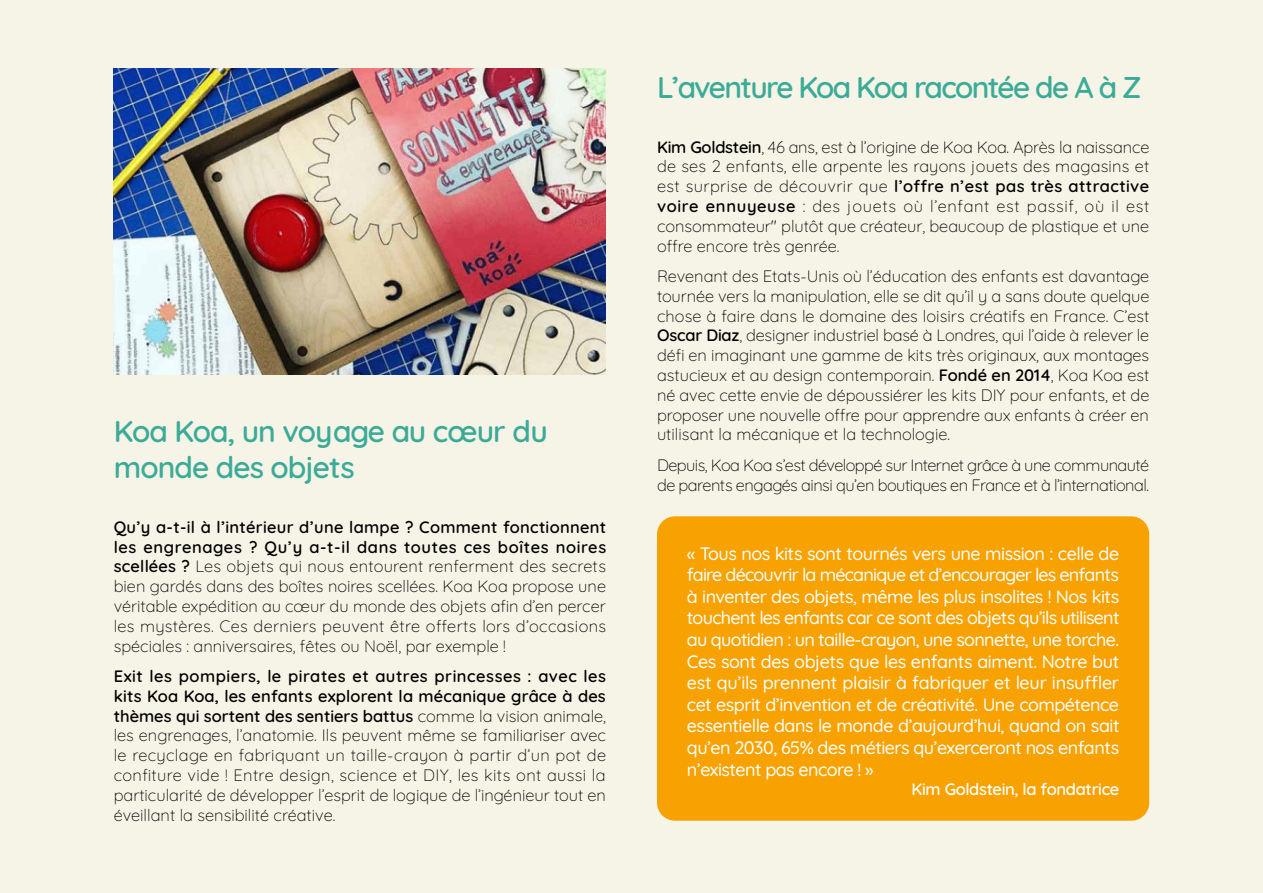
<style>
.page{position:relative;width:1263px;height:893px;background:#f6f4e6}
.page>*{position:absolute;margin:0;border:0;box-sizing:border-box;transform-origin:0 0}
.t1{font:600 30px/36px "Quicksand";letter-spacing:-.04em;color:#3bab98}
.t2{font:500 18px/21.6px "Quicksand";letter-spacing:-.03em;color:#fff;text-align:justify}
.t3{font:300 16.5px/19.8px "Quicksand";color:#000;text-align:justify}
.t4{font:300 16.5px/19.8px "Quicksand";letter-spacing:-.035em;color:#000}
.t5{font:600 16.5px "Quicksand";letter-spacing:-.02em;color:#fff}
.s1{font-weight:600}
</style>
<div class="page">
<img style="left:114px;top:68px;width:492px;height:306px">
<div style="left:657px;top:516px;width:492px;height:305px;background:#f7a200;border-radius:18px"></div>
<h1 class="t1" style="left:114px;top:410px;width:436px">Koa Koa, un voyage au cœur du monde des objets</h1>
<p class="t3" style="left:114px;top:515px;width:494px"><span class="s1">Qu’y a-t-il à l’intérieur d’une lampe ? Comment fonctionnent les engrenages ? Qu’y a-t-il dans toutes ces boîtes noires scellées ?</span> Les objets qui nous entourent renferment des secrets bien gardés dans des boîtes noires scellées. Koa Koa propose une véritable expédition au cœur du monde des objets afin d’en percer les mystères. Ces derniers peuvent être offerts lors d’occasions spéciales : anniversaires, fêtes ou Noël, par exemple !</p>
<p class="t3" style="left:114px;top:665px;width:494px"><span class="s1">Exit les pompiers, le pirates et autres princesses : avec les kits Koa Koa, les enfants explorent la mécanique grâce à des thèmes qui sortent des sentiers battus</span> comme la vision animale, les engrenages, l’anatomie. Ils peuvent même se familiariser avec le recyclage en fabriquant un taille-crayon à partir d’un pot de confiture vide ! Entre design, science et DIY, les kits ont aussi la particularité de développer l’esprit de logique de l’ingénieur tout en éveillant la sensibilité créative.</p>
<h1 class="t1" style="left:657px;top:66px;width:486px">L’aventure Koa Koa racontée de A à Z</h1>
<p class="t3" style="left:657px;top:135px;width:494px"><span class="s1">Kim Goldstein</span>, 46 ans, est à l’origine de Koa Koa. Après la naissance de ses 2 enfants, elle arpente les rayons jouets des magasins et est surprise de découvrir que <span class="s1">l’offre n’est pas très attractive voire ennuyeuse</span> : des jouets où l’enfant est passif, où il est consommateur" plutôt que créateur, beaucoup de plastique et une offre encore très genrée.</p>
<p class="t3" style="left:657px;top:265px;width:494px">Revenant des Etats-Unis où l’éducation des enfants est davantage tournée vers la manipulation, elle se dit qu’il y a sans doute quelque chose à faire dans le domaine des loisirs créatifs en France. C’est <span class="s1">Oscar Diaz</span>, designer industriel basé à Londres, qui l’aide à relever le défi en imaginant une gamme de kits très originaux, aux montages astucieux et au design contemporain. <span class="s1">Fondé en 2014</span>, Koa Koa est né avec cette envie de dépoussiérer les kits DIY pour enfants, et de proposer une nouvelle offre pour apprendre aux enfants à créer en utilisant la mécanique et la technologie.</p>
<p class="t4" style="left:657px;top:453px;width:494px">Depuis, Koa Koa s’est développé sur Internet grâce à une communauté de parents engagés ainsi qu’en boutiques en France et à l’international.</p>
<p class="t2" style="left:687px;top:540px;width:434px">« Tous nos kits sont tournés vers une mission : celle de faire découvrir la mécanique et d’encourager les enfants à inventer des objets, même les plus insolites ! Nos kits touchent les enfants car ce sont des objets qu’ils utilisent au quotidien : un taille-crayon, une sonnette, une torche.<br>Ces sont des objets que les enfants aiment. Notre but est qu’ils prennent plaisir à fabriquer et leur insuffler cet esprit d’invention et de créativité. Une compétence essentielle dans le monde d’aujourd’hui, quand on sait qu’en 2030, 65% des métiers qu’exerceront nos enfants n’existent pas encore ! »</p>
<p class="t5" style="left:911px;top:777px;width:209px">Kim Goldstein, la fondatrice</p>
</div>
